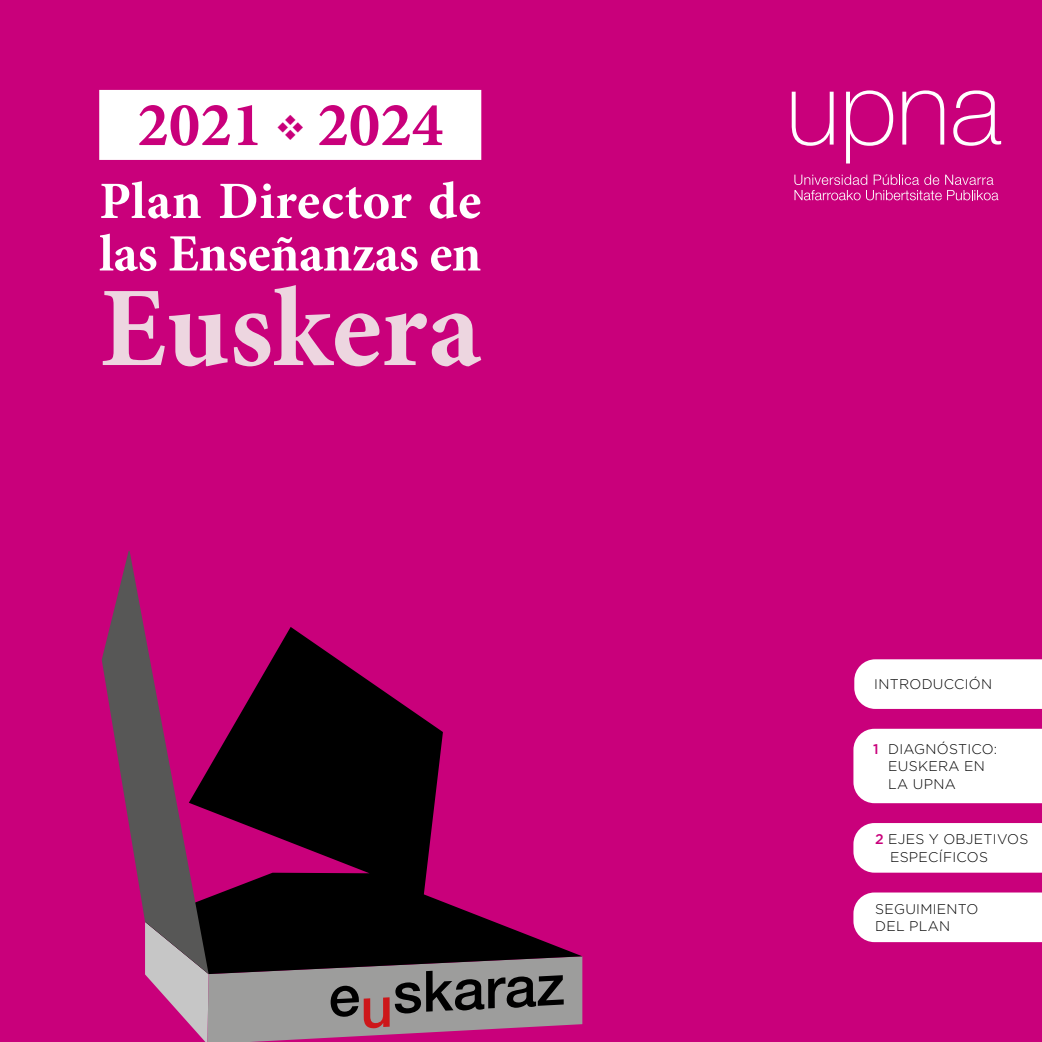
<style>
.page{position:relative;width:1042px;height:1042px;background:#c9007b}
.page>*{position:absolute;margin:0;border:0;box-sizing:border-box;transform-origin:0 0}
.t1{font:700 113.75px "Minion Pro";color:#edd6e0}
.t2{font:700 63px "Minion Pro";color:#c9007b}
.t3{font:700 52.5px/52.5px "Minion Pro";color:#fff}
.t4{font:300 14px/17.5px "Gotham Pro";letter-spacing:.02em;color:#000}
.s1{font-weight:500;color:#c9007b}
</style>
<div class="page">
<div style="left:854px;top:659px;width:188px;height:50px;background:#fff"></div>
<div style="left:853px;top:729px;width:189px;height:74px;background:#fff"></div>
<div style="left:853px;top:823px;width:189px;height:49px;background:#fff"></div>
<div style="left:853px;top:892px;width:189px;height:50px;background:#fff"></div>
<div style="left:99px;top:90px;width:382px;height:70px;background:#fff"></div>
<svg style="left:792px;top:92px;width:41px;height:54px"></svg>
<svg style="left:846px;top:90px;width:47px;height:73px"></svg>
<svg style="left:902px;top:90px;width:42px;height:55px"></svg>
<svg style="left:953px;top:90px;width:48px;height:56px"></svg>
<svg style="left:794px;top:174px;width:204px;height:26px"></svg>
<svg style="left:209px;top:627px;width:286px;height:295px;fill:#000"></svg>
<svg style="left:102px;top:551px;width:107px;height:371px"></svg>
<svg style="left:145px;top:922px;width:437px;height:120px;background:#6e5362"></svg>
<h2 class="t2" style="left:137px;top:81px;width:307px">2021 ❖ 2024</h2>
<h3 class="t3" style="left:99px;top:174px;width:383px">Plan Director de las Enseñanzas en</h3>
<h1 class="t1" style="left:100px;top:248px;width:383px">Euskera</h1>
<p class="t4" style="left:874px;top:676px;width:119px">INTRODUCCIÓN</p>
<p class="t4" style="left:888px;top:740px;width:110px;text-indent:-15px"><span class="s1">1</span> DIAGNÓSTICO:<br>EUSKERA EN<br>LA UPNA</p>
<p class="t4" style="left:890px;top:830px;width:140px;text-indent:-15px"><span class="s1">2</span> EJES Y OBJETIVOS<br>ESPECÍFICOS</p>
<p class="t4" style="left:875px;top:900px;width:105px">SEGUIMIENTO<br>DEL PLAN</p>
</div>
